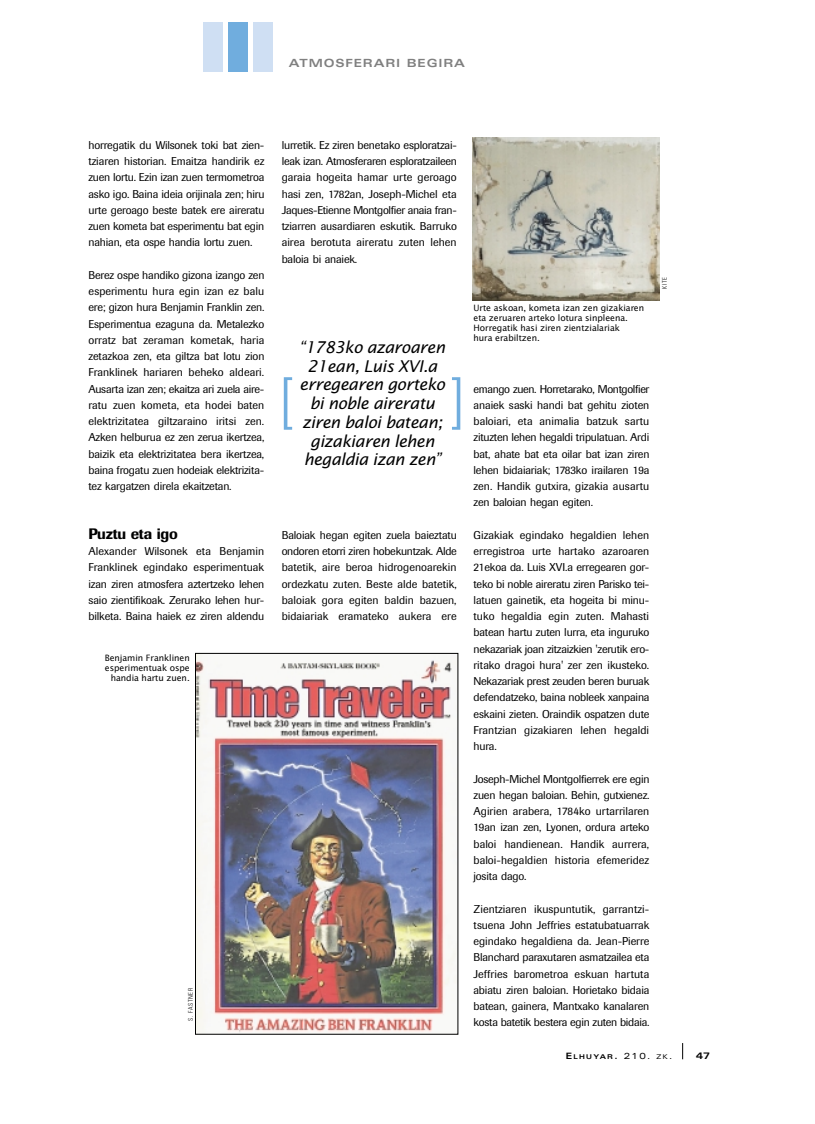
<style>
.page{position:relative;width:815px;height:1124px;background:#fff}
.page>*{position:absolute;margin:0;border:0;box-sizing:border-box;transform-origin:0 0}
.t1{font:300 condensed 60px "Univers";color:#70adde}
.t2{font:italic 16.25px/18.8px "Lucida Sans";letter-spacing:-.025em;color:#000;text-align:center}
.t3{font:500 15px "Imago";letter-spacing:-.02em;color:#000}
.t4{font:11.25px/16.2px "Imago";letter-spacing:-.015em;color:#000;text-align:justify}
.t5{font:700 expanded 11.25px "Univers";letter-spacing:.075em;color:#808080}
.t6{font:700 expanded 9.38px "Univers";color:#000}
.t7{font:8.75px/10px "Lucida Sans";letter-spacing:-.005em;color:#000;text-align:right}
.t8{font:700 expanded 6.5px "Univers";letter-spacing:.2em;color:#000}
.t9{font:300 condensed 6.25px "Univers";letter-spacing:.09em;color:#000}
.s1{font-size:8.75px}
.s2{font-weight:400;font-size:8.75px}
.s3{font-weight:400}
</style>
<div class="page">
<svg style="left:682px;top:1043px;width:1px;height:16px"></svg>
<div style="left:203px;top:22px;width:20px;height:50px;background:#cfdff3"></div>
<div style="left:228px;top:22px;width:20px;height:50px;background:#70adde"></div>
<div style="left:253px;top:22px;width:19px;height:50px;background:#cfdff3"></div>
<img style="left:197px;top:655px;width:259px;height:377px">
<div style="left:195px;top:653px;width:263px;height:381px;border:1px solid #000"></div>
<img style="left:472px;top:138px;width:187px;height:163px">
<p class="t5" style="left:289px;top:59px;width:178px">ATMOSFERARI BEGIRA</p>
<p class="t4" style="left:89px;top:138px;width:178px">horregatik du Wilsonek toki bat zien&shy;tziaren historian. Emaitza handirik ez zuen lortu. Ezin izan zuen termometroa asko igo. Baina ideia orijinala zen; hiru urte geroago beste batek ere aireratu zuen kometa bat esperimentu bat egin nahian, eta ospe handia lortu zuen.</p>
<p class="t4" style="left:89px;top:268px;width:178px">Berez ospe handiko gizona izango zen esperimentu hura egin izan ez balu ere; gizon hura Benjamin Franklin zen.<br>Esperimentua ezaguna da. Metalezko orratz bat zeraman kometak, haria zetazkoa zen, eta giltza bat lotu zion Franklinek hariaren beheko aldeari.<br>Ausarta izan zen; ekaitza ari zuela aire&shy;ratu zuen kometa, eta hodei baten elektrizitatea giltzaraino iritsi zen.<br>Azken helburua ez zen zerua ikertzea, baizik eta elektrizitatea bera ikertzea, baina frogatu zuen hodeiak elektrizita&shy;tez kargatzen direla ekaitzetan.</p>
<h3 class="t3" style="left:89px;top:528px;width:91px">Puztu eta igo</h3>
<p class="t4" style="left:89px;top:544px;width:177px">Alexander Wilsonek eta Benjamin Franklinek egindako esperimentuak izan ziren atmosfera aztertzeko lehen saio zientifikoak. Zerurako lehen hur&shy;bilketa. Baina haiek ez ziren aldendu</p>
<p class="t7" style="left:105px;top:653px;width:87px">Benjamin Franklinen esperimentuak ospe handia hartu zuen.</p>
<p class="t9" style="left:188px;top:1020px;width:34px;rotate:-90deg">S. FASTNER</p>
<p class="t4" style="left:282px;top:138px;width:177px">lurretik. Ez ziren benetako esploratzai&shy;leak izan. Atmosferaren esploratzaileen garaia hogeita hamar urte geroago hasi zen, 1782an, Joseph-Michel eta Jaques-Etienne Montgolfier anaia fran&shy;tziarren ausardiaren eskutik. Barruko airea berotuta aireratu zuten lehen baloia bi anaiek.</p>
<h2 class="t2" style="left:300px;top:339px;width:147px">“1783ko azaroaren<br>21ean, Luis XVI.a erregearen gorteko bi noble aireratu ziren baloi batean; gizakiaren lehen hegaldia izan zen”</h2>
<h1 class="t1" style="left:281px;top:378px;width:15px">[</h1>
<h1 class="t1" style="left:450px;top:378px;width:15px">]</h1>
<p class="t4" style="left:282px;top:528px;width:177px">Baloiak hegan egiten zuela baieztatu ondoren etorri ziren hobekuntzak. Alde batetik, aire beroa hidrogenoarekin ordezkatu zuten. Beste alde batetik, baloiak gora egiten baldin bazuen, bidaiariak eramateko aukera ere</p>
<p class="t7" style="left:474px;top:304px;width:172px;text-align:left">Urte askoan, kometa izan zen gizakiaren eta zeruaren arteko lotura sinpleena.<br>Horregatik hasi ziren zientzialariak<br>hura erabiltzen.</p>
<p class="t9" style="left:662px;top:289px;width:13px;rotate:-90deg">KITE</p>
<p class="t4" style="left:474px;top:382px;width:177px">emango zuen. Horretarako, Montgolfier anaiek saski handi bat gehitu zioten baloiari, eta animalia batzuk sartu zituzten lehen hegaldi tripulatuan. Ardi bat, ahate bat eta oilar bat izan ziren lehen bidaiariak; 1783ko irailaren 19a zen. Handik gutxira, gizakia ausartu zen baloian hegan egiten.</p>
<p class="t4" style="left:474px;top:528px;width:178px">Gizakiak egindako hegaldien lehen erregistroa urte hartako azaroaren 21ekoa da. Luis XVI.a erregearen gor&shy;teko bi noble aireratu ziren Parisko tei&shy;latuen gainetik, eta hogeita bi minu&shy;tuko hegaldia egin zuten. Mahasti batean hartu zuten lurra, eta inguruko nekazariak joan zitzaizkien 'zerutik ero&shy;ritako dragoi hura' zer zen ikusteko.<br>Nekazariak prest zeuden beren buruak defendatzeko, baina nobleek xanpaina eskaini zieten. Oraindik ospatzen dute Frantzian gizakiaren lehen hegaldi hura.</p>
<p class="t4" style="left:474px;top:772px;width:178px">Joseph-Michel Montgolfierrek ere egin zuen hegan baloian. Behin, gutxienez.<br>Agirien arabera, 1784ko urtarrilaren 19an izan zen, Lyonen, ordura arteko baloi handienean. Handik aurrera, baloi-hegaldien historia efemeridez josita dago.</p>
<p class="t4" style="left:474px;top:902px;width:177px">Zientziaren ikuspuntutik, garrantzi&shy;tsuena John Jeffries estatubatuarrak egindako hegaldiena da. Jean-Pierre Blanchard paraxutaren asmatzailea eta Jeffries barometroa eskuan hartuta abiatu ziren baloian. Horietako bidaia batean, gainera, Mantxako kanalaren kosta batetik bestera egin zuten bidaia.</p>
<p class="t8" style="left:566px;top:1054px;width:108px"><span class="s1">E</span>LHUYAR<span class="s1">.</span> <span class="s2">210.</span> <span class="s3">ZK</span><span class="s2">.</span></p>
<p class="t6" style="left:696px;top:1052px;width:15px">47</p>
</div>
